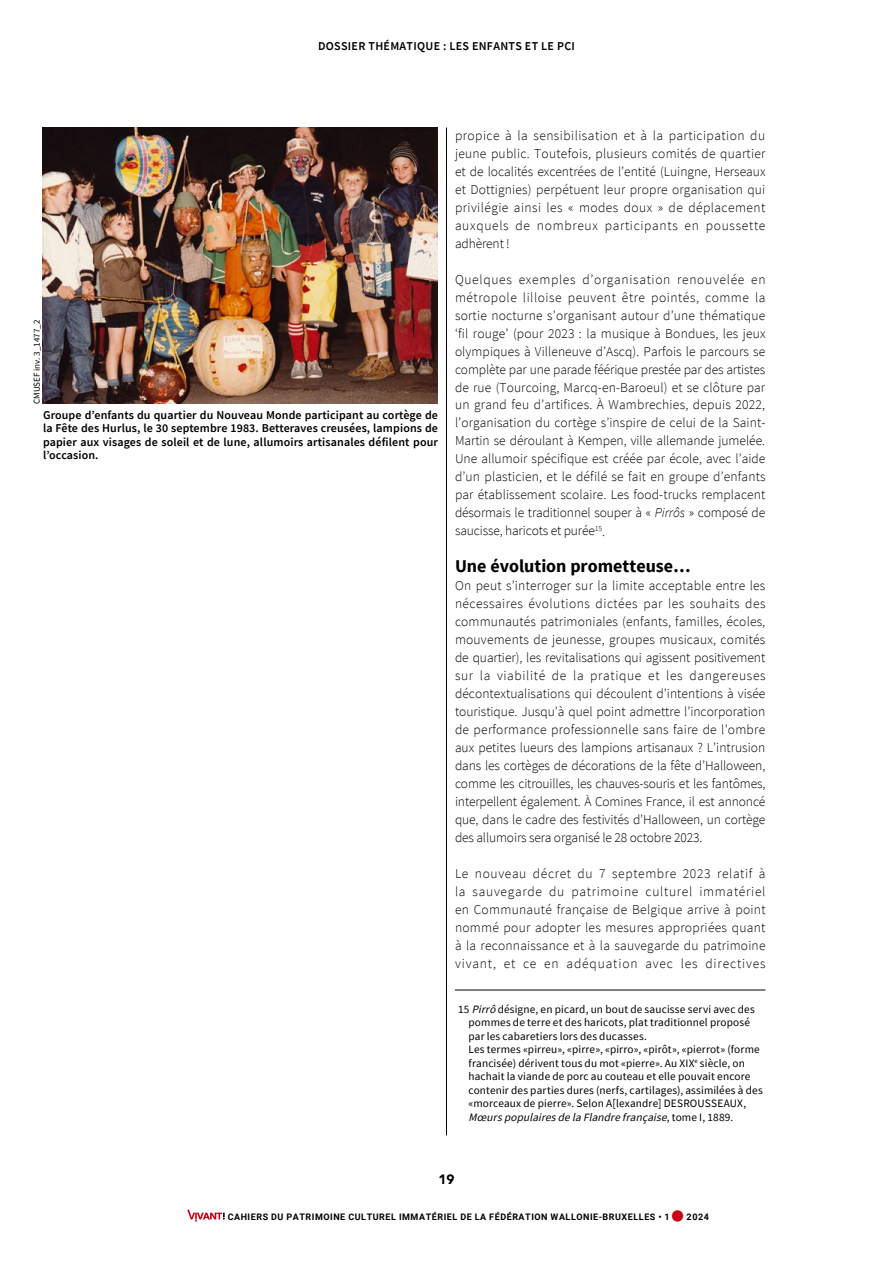
<style>
.page{position:relative;width:893px;height:1263px;background:#fff}
.page>*{position:absolute;margin:0;border:0;box-sizing:border-box;transform-origin:0 0}
.t1{font:700 18px "Source Sans Pro";color:#000}
.t2{font:300 13.5px/18px "Source Sans Pro";letter-spacing:-.01em;color:#000;text-align:justify}
.t3{font:900 13.5px "Avenir";color:#000}
.t4{font:600 12px/13.5px "Source Sans Pro";letter-spacing:.01em;color:#000;text-align:justify}
.t5{font:11.25px/13.5px "Source Sans Pro";letter-spacing:.015em;color:#000}
.t6{font:700 9px "Roboto";letter-spacing:.06em;color:#000}
.t7{font:9px "Source Sans Pro";color:#000}
.s1{font-style:italic}
.s2{font-family:"Avenir";font-weight:900;font-size:31.5px;color:#c80013}
</style>
<div class="page">
<svg style="left:187px;top:1210px;width:38px;height:12px"></svg>
<hr style="left:446px;top:128px;width:1px;height:1007px;background:#000">
<hr style="left:455px;top:990px;width:310px;height:1px;background:#000">
<img style="left:43px;top:128px;width:395px;height:276px">
<p class="t4" style="left:318px;top:40px;width:258px">DOSSIER THÉMATIQUE : LES ENFANTS ET LE PCI</p>
<p class="t7" style="left:31px;top:404px;width:86px;rotate:-90deg">CMUSEF inv. 3_1477_2</p>
<p class="t4" style="left:43px;top:408px;width:396px">Groupe d’enfants du quartier du Nouveau Monde participant au cortège de la Fête des Hurlus, le 30 septembre 1983. Betteraves creusées, lampions de papier aux visages de soleil et de lune, allumoirs artisanales défilent pour l’occasion.</p>
<p class="t2" style="left:455px;top:126px;width:312px">propice à la sensibilisation et à la participation du jeune public. Toutefois, plusieurs comités de quartier et de localités excentrées de l’entité (Luingne, Herseaux et Dottignies) perpétuent leur propre organisation qui privilégie ainsi les « modes doux » de déplacement auxquels de nombreux participants en poussette adhèrent !</p>
<p class="t2" style="left:455px;top:270px;width:312px">Quelques exemples d’organisation renouvelée en métropole lilloise peuvent être pointés, comme la sortie nocturne s’organisant autour d’une thématique ‘fil rouge’ (pour 2023 : la musique à Bondues, les jeux olympiques à Villeneuve d’Ascq). Parfois le parcours se complète par une parade féérique prestée par des artistes de rue (Tourcoing, Marcq-en-Baroeul) et se clôture par un grand feu d’artifices. À Wambrechies, depuis 2022, l’organisation du cortège s’inspire de celui de la Saint-Martin se déroulant à Kempen, ville allemande jumelée.<br>Une allumoir spécifique est créée par école, avec l’aide d’un plasticien, et le défilé se fait en groupe d’enfants par établissement scolaire. Les food-trucks remplacent désormais le traditionnel souper à « <span class="s1">Pirrôs</span> » composé de saucisse, haricots et purée<sup>15</sup>.</p>
<h1 class="t1" style="left:455px;top:554px;width:237px">Une évolution prometteuse…</h1>
<p class="t2" style="left:455px;top:576px;width:312px">On peut s’interroger sur la limite acceptable entre les nécessaires évolutions dictées par les souhaits des communautés patrimoniales (enfants, familles, écoles, mouvements de jeunesse, groupes musicaux, comités de quartier), les revitalisations qui agissent positivement sur la viabilité de la pratique et les dangereuses décontextualisations qui découlent d’intentions à visée touristique. Jusqu’à quel point admettre l’incorporation de performance professionnelle sans faire de l’ombre aux petites lueurs des lampions artisanaux ? L’intrusion dans les cortèges de décorations de la fête d’Halloween, comme les citrouilles, les chauves-souris et les fantômes, interpellent également. À Comines France, il est annoncé que, dans le cadre des festivités d’Halloween, un cortège des allumoirs sera organisé le 28 octobre 2023.</p>
<p class="t2" style="left:455px;top:864px;width:312px">Le nouveau décret du 7 septembre 2023 relatif à la sauvegarde du patrimoine culturel immatériel en Communauté française de Belgique arrive à point nommé pour adopter les mesures appropriées quant à la reconnaissance et à la sauvegarde du patrimoine vivant, et ce en adéquation avec les directives</p>
<p class="t5" style="left:468px;top:1002px;width:296px;text-indent:-10px">15 <span class="s1">Pirrô</span> désigne, en picard, un bout de saucisse servi avec des pommes de terre et des haricots, plat traditionnel proposé par les cabaretiers lors des ducasses.<br>Les termes «pirreu», «pirre», «pirro», «pirôt», «pierrot» (forme francisée) dérivent tous du mot «pierre». Au XIX<sup>e</sup> siècle, on hachait la viande de porc au couteau et elle pouvait encore contenir des parties dures (nerfs, cartilages), assimilées à des «morceaux de pierre». Selon A[lexandre] DESROUSSEAUX, <span class="s1">Mœurspopulairesdela Flandrefrançaise</span>, t o m e I , 1 8 8 9 .</p>
<p class="t3" style="left:438px;top:1167px;width:17px">19</p>
<p class="t6" style="left:228px;top:1210px;width:483px">CAHIERS DU PATRIMOINE CULTUREL IMMATÉRIEL DE LA FÉDÉRATION WALLONIE-BRUXELLES • 1<span class="s2">•</span>2024</p>
</div>
